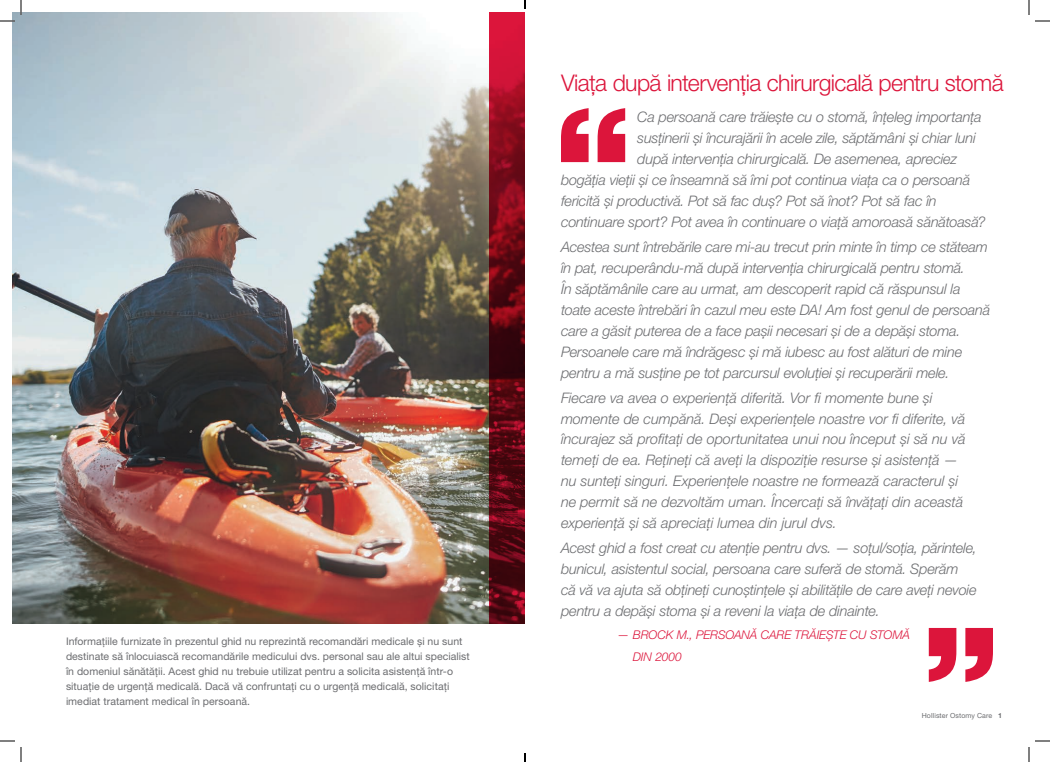
<style>
.page{position:relative;width:1050px;height:762px;background:#fff}
.page>*{position:absolute;margin:0;border:0;box-sizing:border-box;transform-origin:0 0}
.Subhead-Red{font:300 23px "Helvetica Neue LT Pro";letter-spacing:-.025em;color:#dc153b}
.Subhead-Red-2{font:italic 300 14.5px/21px "Helvetica Neue LT Pro";letter-spacing:-.01em;color:#6c6d70}
.Subhead-Red-3{font:italic 300 12px/22px "Helvetica Neue LT Pro";letter-spacing:-.005em;color:#dc153b}
.Body{font:10.5px/15px "Helvetica Neue LT Pro";letter-spacing:.005em;color:#6c6d70}
.t1{font:7px "Helvetica Neue LT Pro";letter-spacing:.015em;color:#6c6d70}
.s1{font-weight:700}
</style>
<div class="page">
<img style="left:12px;top:12px;width:477px;height:612px">
<svg style="left:489px;top:12px;width:36px;height:612px;background:#730a19"></svg>
<svg style="left:561px;top:108px;width:64px;height:54px"></svg>
<svg style="left:929px;top:628px;width:64px;height:54px"></svg>
<svg style="left:0;top:0;width:22px;height:22px"></svg>
<svg style="left:0;top:740px;width:22px;height:22px"></svg>
<svg style="left:1028px;top:0;width:22px;height:22px"></svg>
<svg style="left:1028px;top:740px;width:22px;height:22px"></svg>
<svg style="left:524px;top:0;width:2px;height:9px"></svg>
<svg style="left:524px;top:753px;width:2px;height:9px"></svg>
<p class="Body" style="left:66px;top:634px;width:405px">Informațiile furnizate în prezentul ghid nu reprezintă recomandări medicale și nu sunt destinate să înlocuiască recomandările medicului dvs. personal sau ale altui specialist în domeniul sănătății. Acest ghid nu trebuie utilizat pentru a solicita asistență într-o situație de urgență medicală. Dacă vă confruntați cu o urgență medicală, solicitați imediat tratament medical în persoană.</p>
<p class="Subhead-Red" style="left:561px;top:69px;width:444px">Viața după intervenția chirurgicală pentru stomă</p>
<p class="Subhead-Red-2" style="left:637px;top:106px;width:346px">Ca persoană care trăiește cu o stomă, înțeleg importanța</p>
<p class="Subhead-Red-2" style="left:637px;top:127px;width:340px">susținerii și încurajării în acele zile, săptămâni și chiar luni</p>
<p class="Subhead-Red-2" style="left:637px;top:148px;width:321px">după intervenția chirurgicală. De asemenea, apreciez</p>
<p class="Subhead-Red-2" style="left:561px;top:169px;width:411px">bogăția vieții și ce înseamnă să îmi pot continua viața ca o persoană</p>
<p class="Subhead-Red-2" style="left:561px;top:190px;width:377px">fericită și productivă. Pot să fac duș? Pot să înot? Pot să fac în</p>
<p class="Subhead-Red-2" style="left:561px;top:211px;width:426px">continuare sport? Pot avea în continuare o viață amoroasă sănătoasă?</p>
<p class="Subhead-Red-2" style="left:561px;top:236px;width:431px">Acestea sunt întrebările care mi-au trecut prin minte în timp ce stăteam în pat, recuperându-mă după intervenția chirurgicală pentru stomă.<br>În săptămânile care au urmat, am descoperit rapid că răspunsul la toate aceste întrebări în cazul meu este DA! Am fost genul de persoană care a găsit puterea de a face pașii necesari și de a depăși stoma.<br>Persoanele care mă îndrăgesc și mă iubesc au fost alături de mine pentru a mă susține pe tot parcursul evoluției și recuperării mele.</p>
<p class="Subhead-Red-2" style="left:561px;top:387px;width:406px">Fiecare va avea o experiență diferită. Vor fi momente bune și momente de cumpănă. Deși experiențele noastre vor fi diferite, vă încurajez să profitați de oportunitatea unui nou început și să nu vă temeți de ea. Rețineți că aveți la dispoziție resurse și asistență — nu sunteți singuri. Experiențele noastre ne formează caracterul și ne permit să ne dezvoltăm uman. Încercați să învățați din această experiență și să apreciați lumea din jurul dvs.</p>
<p class="Subhead-Red-2" style="left:561px;top:538px;width:418px">Acest ghid a fost creat cu atenție pentru dvs. — soțul/soția, părintele, bunicul, asistentul social, persoana care suferă de stomă. Sperăm că vă va ajuta să obțineți cunoștințele și abilitățile de care aveți nevoie pentru a depăși stoma și a reveni la viața de dinainte.</p>
<p class="Subhead-Red-3" style="left:633px;top:623px;width:279px;text-indent:-15px">— BROCK M., PERSOANĂ CARE TRĂIEȘTE CU STOMĂ<br>DIN 2000</p>
<p class="t1" style="left:922px;top:711px;width:82px">Hollister Ostomy Care <span class="s1">1</span></p>
</div>
